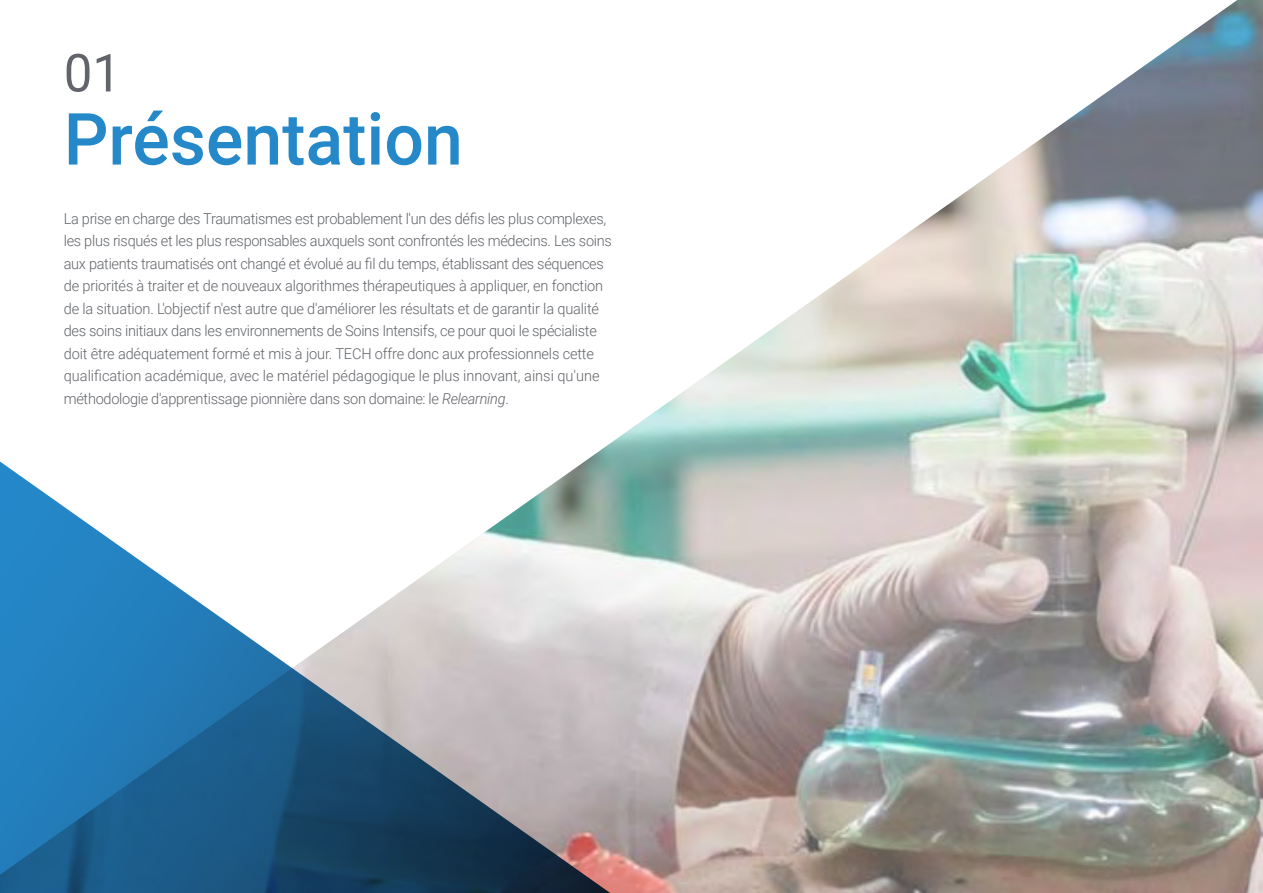
<style>
.page{position:relative;width:1263px;height:893px;background:#fff}
.page>*{position:absolute;margin:0;border:0;box-sizing:border-box;transform-origin:0 0}
.t1{font:500 72px "Roboto";color:#2488c9}
.t2{font:52.5px "Roboto";color:#61646a}
.t3{font:300 15px/22.5px "Roboto";letter-spacing:-.02em;color:#61646a}
.s1{font-style:italic}
</style>
<div class="page">
<img style="left:607px;top:0;width:656px;height:893px">
<svg style="left:0;top:446px;width:640px;height:447px"></svg>
<h2 class="t2" style="left:64px;top:36px;width:59px">01</h2>
<h1 class="t1" style="left:64px;top:89px;width:401px">Présentation</h1>
<p class="t3" style="left:64px;top:207px;width:550px">La prise en charge des Traumatismes est probablement l'un des défis les plus complexes, les plus risqués et les plus responsables auxquels sont confrontés les médecins. Les soins aux patients traumatisés ont changé et évolué au fil du temps, établissant des séquences de priorités à traiter et de nouveaux algorithmes thérapeutiques à appliquer, en fonction de la situation. L'objectif n'est autre que d'améliorer les résultats et de garantir la qualité des soins initiaux dans les environnements de Soins Intensifs, ce pour quoi le spécialiste doit être adéquatement formé et mis à jour. TECH offre donc aux professionnels cette qualification académique, avec le matériel pédagogique le plus innovant, ainsi qu'une méthodologie d'apprentissage pionnière dans son domaine: le <span class="s1">Relearning</span>.</p>
</div>
